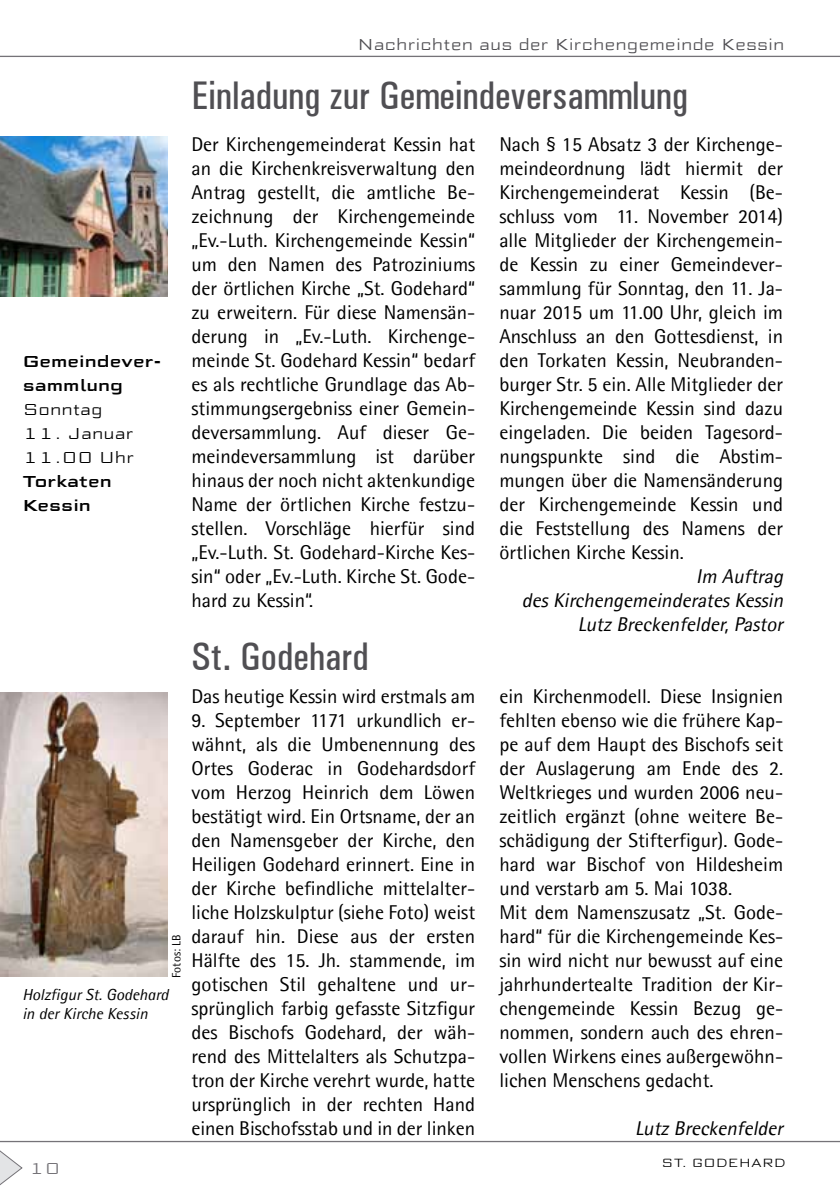
<style>
.page{position:relative;width:840px;height:1191px;background:#fff}
.page>*{position:absolute;margin:0;border:0;box-sizing:border-box;transform-origin:0 0}
.t1{font:500 condensed 40px "Univers";color:#504f53}
.t2{font:20px/24px "Agfa Rotis Semisans";color:#000;text-align:justify}
.t3{font:italic 20px/24px "Agfa Rotis Semisans";color:#000;text-align:right}
.t4{font:300 16px "Morris Sans Com";color:#504f53}
.t5{font:italic 16px/19.2px "Agfa Rotis Semisans";color:#000}
.t6{font:500 16px/24px "Morris Sans Com";color:#000}
.t7{font:300 16px/24px "Morris Sans Com";color:#000}
.t8{font:300 16px "Morris Sans Com";color:#757378}
.t9{font:300 12px "Morris Sans Com";color:#000}
.t10{font:12px "Agfa Rotis Semisans";color:#050506}
</style>
<div class="page">
<svg style="left:0;top:1140px;width:839px;height:46px"></svg>
<svg style="left:0;top:55px;width:839px;height:2px;background:#a7a6a9"></svg>
<img style="left:0;top:693px;width:167px;height:283px">
<img style="left:0;top:137px;width:167px;height:159px">
<p class="t6" style="left:23px;top:349px;width:140px">Gemeindever&shy;sammlung</p>
<p class="t7" style="left:23px;top:396px;width:81px">Sonntag</p>
<p class="t7" style="left:23px;top:420px;width:113px">11. Januar<br>11.00 Uhr</p>
<p class="t6" style="left:23px;top:469px;width:91px">Torkaten<br>Kessin</p>
<p class="t10" style="left:169px;top:977px;width:45px;rotate:-90deg">Fotos: LB</p>
<p class="t5" style="left:22px;top:984px;width:148px">Holzfigur St. Godehard in der Kirche Kessin</p>
<p class="t8" style="left:29px;top:1157px;width:33px">10</p>
<p class="t4" style="left:357px;top:34px;width:428px">Nachrichten aus der Kirchengemeinde Kessin</p>
<h1 class="t1" style="left:191px;top:72px;width:498px">Einladung zur Gemeindeversammlung</h1>
<p class="t2" style="left:191px;top:132px;width:285px">Der Kirchengemeinderat Kessin hat an die Kirchenkreisverwaltung den Antrag gestellt, die amtliche Be&shy;zeichnung der Kirchengemeinde „Ev.-Luth. Kirchengemeinde Kessin“ um den Namen des Patroziniums der örtlichen Kirche „St. Godehard“ zu erweitern. Für diese Namensän&shy;derung in „Ev.-Luth. Kirchenge&shy;meinde St. Godehard Kessin“ bedarf es als rechtliche Grundlage das Ab&shy;stimmungsergebniss einer Gemein&shy;deversammlung. Auf dieser Ge&shy;meindeversammlung ist darüber hinaus der noch nicht aktenkundige Name der örtlichen Kirche festzu&shy;stellen. Vorschläge hierfür sind „Ev.-Luth. St. Godehard-Kirche Kes&shy;sin“ oder „Ev.-Luth. Kirche St. Gode&shy;hard zu Kessin“.</p>
<h1 class="t1" style="left:191px;top:633px;width:178px">St. Godehard</h1>
<p class="t2" style="left:191px;top:684px;width:285px">Das heutige Kessin wird erstmals am</p>
<p class="t2" style="left:191px;top:708px;width:285px">9. September 1171 urkundlich er&shy;wähnt, als die Umbenennung des Ortes Goderac in Godehardsdorf vom Herzog Heinrich dem Löwen bestätigt wird. Ein Ortsname, der an den Namensgeber der Kirche, den Heiligen Godehard erinnert. Eine in der Kirche befindliche mittelalter&shy;liche Holzskulptur (siehe Foto) weist darauf hin. Diese aus der ersten Hälfte des 15. Jh. stammende, im gotischen Stil gehaltene und ur&shy;sprünglich farbig gefasste Sitzfigur des Bischofs Godehard, der wäh&shy;rend des Mittelalters als Schutzpa&shy;tron der Kirche verehrt wurde, hatte ursprünglich in der rechten Hand einen Bischofsstab und in der linken</p>
<p class="t2" style="left:499px;top:132px;width:285px">Nach § 15 Absatz 3 der Kirchenge&shy;meindeordnung lädt hiermit der Kirchengemeinderat Kessin (Be&shy;schluss vom 11. November 2014) alle Mitglieder der Kirchengemein&shy;de Kessin zu einer Gemeindever&shy;sammlung für Sonntag, den 11. Ja&shy;nuar 2015 um 11.00 Uhr, gleich im Anschluss an den Gottesdienst, in den Torkaten Kessin, Neubranden&shy;burger Str. 5 ein. Alle Mitglieder der Kirchengemeinde Kessin sind dazu eingeladen. Die beiden Tagesord&shy;nungspunkte sind die Abstim&shy;mungen über die Namensänderung der Kirchengemeinde Kessin und die Feststellung des Namens der örtlichen Kirche Kessin.</p>
<p class="t3" style="left:521px;top:564px;width:267px">Im Auftrag desKirchengemeinderatesKessin<br>Lutz Breckenfelder,Pastor</p>
<p class="t2" style="left:499px;top:684px;width:285px;text-align:left">ein Kirchenmodell. Diese Insignien fehlten ebenso wie die frühere Kap&shy;pe auf dem Haupt des Bischofs seit der Auslagerung am Ende des 2.<br>Weltkrieges und wurden 2006 neu&shy;zeitlich ergänzt (ohne weitere Be&shy;schädigung der Stifterfigur). Gode&shy;hard war Bischof von Hildesheim und verstarb am 5. Mai 1038.<br>Mit dem Namenszusatz „St. Gode&shy;hard“ für die Kirchengemeinde Kes&shy;sin wird nicht nur bewusst auf eine jahrhundertealte Tradition der Kir&shy;chengemeinde Kessin Bezug ge&shy;nommen, sondern auch des ehren&shy;vollen Wirkens eines außergewöhn&shy;lichen Menschens gedacht.</p>
<p class="t3" style="left:634px;top:1116px;width:154px">Lutz Breckenfelder</p>
<p class="t9" style="left:661px;top:1154px;width:122px">St. Gode hard</p>
</div>
